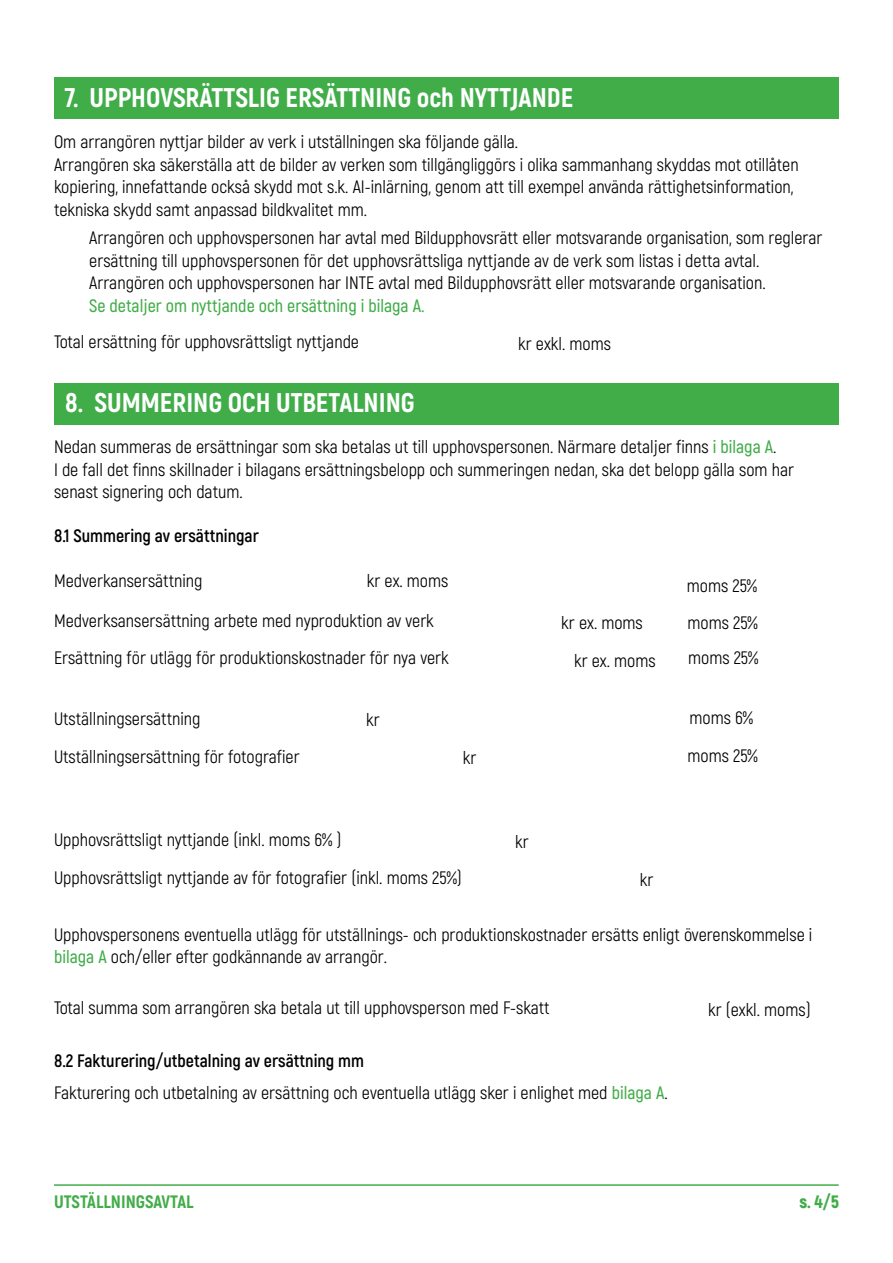
<style>
.page{position:relative;width:893px;height:1263px;background:#fff}
.page>*{position:absolute;margin:0;border:0;box-sizing:border-box;transform-origin:0 0}
.t1{font:800 27px "Akrobat";color:#fff}
.t2{font:18px/22.5px "Akrobat";color:#000}
.t3{font:600 18px "Akrobat";color:#41ad49}
.t4{font:700 18px "Akrobat";color:#000}
.t5{font:800 18px "Akrobat";color:#41ad49}
.t6{font:900 18px "Akrobat";color:#41ad49}
.s1{font-weight:600;color:#41ad49}
.s2{font-weight:700}
</style>
<div class="page">
<hr style="left:54px;top:1184px;width:785px;height:2px;background:#41ad49">
<div style="left:54px;top:78px;width:785px;height:41px;background:#41ad49"></div>
<div style="left:54px;top:383px;width:785px;height:41px;background:#41ad49"></div>
<h1 class="t1" style="left:65px;top:80px;width:509px">7. UPPHOVSRÄTTSLIG ERSÄTTNING och NYTTJANDE</h1>
<p class="t2" style="left:54px;top:130px;width:746px">Om arrangören nyttjar bilder av verk i utställningen ska följande gälla.<br>Arrangören ska säkerställa att de bilder av verken som tillgängliggörs i olika sammanhang skyddas mot otillåten kopiering, innefattande också skydd mot s.k. AI-inlärning, genom att till exempel använda rättighetsinformation, tekniska skydd samt anpassad bildkvalitet mm.</p>
<p class="t2" style="left:89px;top:227px;width:734px">Arrangören och upphovspersonen har avtal med Bildupphovsrätt eller motsvarande organisation, som reglerar ersättning till upphovspersonen för det upphovsrättsliga nyttjande av de verk som listas i detta avtal.<br>Arrangören och upphovspersonen har INTE avtal med Bildupphovsrätt eller motsvarande organisation.</p>
<p class="t3" style="left:89px;top:295px;width:337px">Se detaljer om nyttjande och ersättning i bilaga A.</p>
<p class="t2" style="left:54px;top:330px;width:307px">Total ersättning för upphovsrättsligt nyttjande</p>
<p class="t2" style="left:518px;top:332px;width:94px">kr exkl. moms</p>
<h1 class="t1" style="left:65px;top:385px;width:351px">8. SUMMERING OCH UTBETALNING</h1>
<p class="t2" style="left:54px;top:436px;width:741px">Nedan summeras de ersättningar som ska betalas ut till upphovspersonen. Närmare detaljer finns <span class="s1">i bilaga A</span>.<br>I de fall det finns skillnader i bilagans ersättningsbelopp och summeringen nedan, ska det belopp gälla som har senast signering och datum.</p>
<p class="t4" style="left:54px;top:524px;width:206px">8.1 Summering av ersättningar</p>
<p class="t2" style="left:54px;top:570px;width:150px">Medverkansersättning</p>
<p class="t2" style="left:367px;top:569px;width:83px">kr ex. moms</p>
<p class="t2" style="left:54px;top:602px;width:396px;line-height:37.5px">Medverksansersättning arbete med nyproduktion av verk<br>Ersättning för utlägg för produktionskostnader för nya verk</p>
<p class="t2" style="left:54px;top:707px;width:148px">Utställningsersättning</p>
<p class="t2" style="left:366px;top:708px;width:15px">kr</p>
<p class="t2" style="left:54px;top:745px;width:247px">Utställningsersättning för fotografier</p>
<p class="t2" style="left:463px;top:747px;width:15px">kr</p>
<p class="t2" style="left:561px;top:611px;width:83px">kr ex. moms</p>
<p class="t2" style="left:574px;top:649px;width:83px">kr ex. moms</p>
<p class="t2" style="left:687px;top:568px;width:73px;line-height:36px;text-align:justify">moms 25% moms 25% moms 25%</p>
<p class="t2" style="left:688px;top:699px;width:72px;line-height:38.2px">moms 6% moms 25%</p>
<p class="t2" style="left:54px;top:829px;width:289px">Upphovsrättsligt nyttjande (inkl. moms 6% )</p>
<p class="t2" style="left:515px;top:830px;width:15px">kr</p>
<p class="t2" style="left:54px;top:867px;width:409px">Upphovsrättsligt nyttjande av för fotografier (inkl. moms 25%)</p>
<p class="t2" style="left:640px;top:868px;width:15px">kr</p>
<p class="t2" style="left:54px;top:923px;width:760px">Upphovspersonens eventuella utlägg för utställnings- och produktionskostnader ersätts enligt överenskommelse i <span class="s1">bilaga A</span> och/eller efter godkännande av arrangör.</p>
<p class="t2" style="left:54px;top:996px;width:497px">Total summa som arrangören ska betala ut till upphovsperson med F-skatt</p>
<p class="t2" style="left:708px;top:998px;width:104px">kr (exkl. moms)</p>
<p class="t2" style="left:54px;top:1045px;width:615px;line-height:31.7px"><span class="s2">8.2 Fakturering/utbetalning av ersättning mm<br></span>Fakturering och utbetalning av ersättning och eventuella utlägg sker i enlighet med <span class="s1">bilaga A</span>.</p>
<p class="t5" style="left:54px;top:1190px;width:141px">UTSTÄLLNINGSAVTAL</p>
<p class="t6" style="left:799px;top:1190px;width:41px">s. 4/5</p>
</div>
